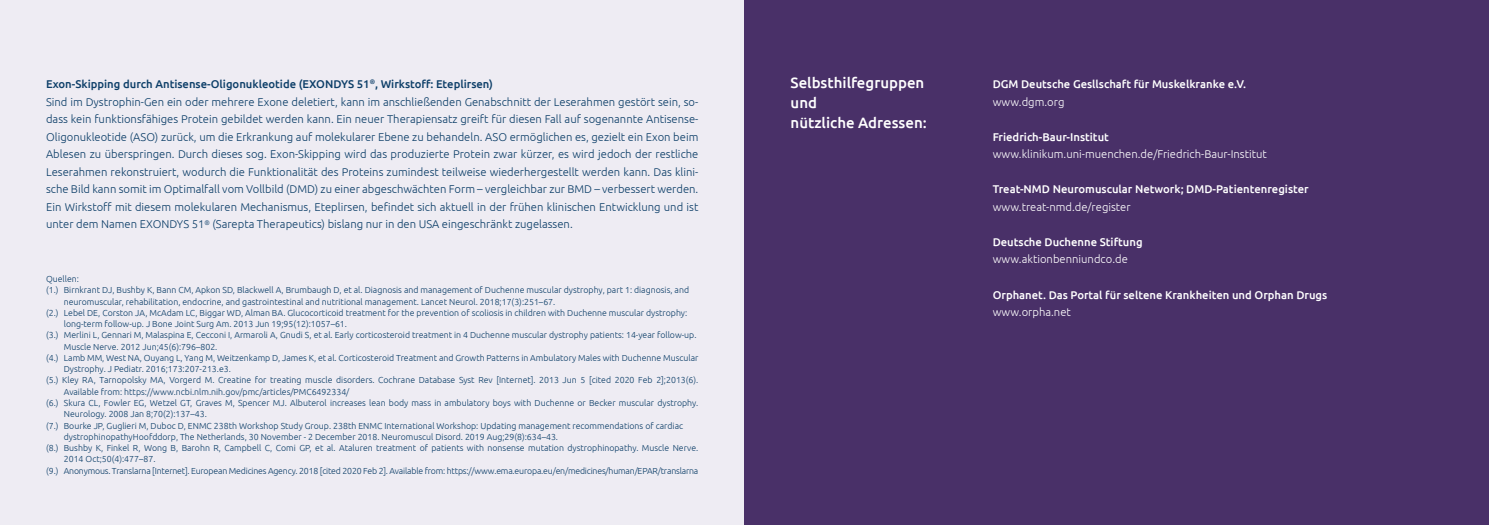
<style>
.page{position:relative;width:1489px;height:525px;background:#fff}
.page>*{position:absolute;margin:0;border:0;box-sizing:border-box;transform-origin:0 0}
.t1{font:500 15px/20px "Ubuntu";color:#fff}
.t2{font:300 11.25px/17.5px "Ubuntu";color:#0c3e68}
.t3{font:500 11.25px "Ubuntu";color:#fff}
.t4{font:300 11.25px "Ubuntu";color:#fff}
.t5{font:300 8.75px "Ubuntu";color:#0c3e68}
.t6{font:300 8.75px "Ubuntu";letter-spacing:-.02em;color:#0c3e68}
.s1{font-weight:500}
</style>
<div class="page">
<div style="left:0;top:0;width:744px;height:524px;background:#eeecf3"></div>
<div style="left:744px;top:0;width:744px;height:524px;background:#493068"></div>
<h1 class="t1" style="left:790px;top:72px;width:138px">Selbsthilfegruppen und<br>nützliche Adressen:</h1>
<p class="t2" style="left:46px;top:75px;width:653px"><span class="s1">Exon-Skipping durch Antisense-Oligonukleotide (EXONDYS 51</span><sup>®</sup><span class="s1">, Wirkstoff: Eteplirsen)<br></span>Sind im Dystrophin-Gen ein oder mehrere Exone deletiert, kann im anschließenden Genabschnitt der Leserahmen gestört sein, so&shy;dass kein funktionsfähiges Protein gebildet werden kann. Ein neuer Therapiensatz greift für diesen Fall auf sogenannte Antisense-Oligonukleotide (ASO) zurück, um die Erkrankung auf molekularer Ebene zu behandeln. ASO ermöglichen es, gezielt ein Exon beim Ablesen zu überspringen. Durch dieses sog. Exon-Skipping wird das produzierte Protein zwar kürzer, es wird jedoch der restliche Leserahmen rekonstruiert, wodurch die Funktionalität des Proteins zumindest teilweise wiederhergestellt werden kann. Das klini&shy;sche Bild kann somit im Optimalfall vom Vollbild (DMD) zu einer abgeschwächten Form – vergleichbar zur BMD – verbessert werden.<br>Ein Wirkstoff mit diesem molekularen Mechanismus, Eteplirsen, befindet sich aktuell in der frühen klinischen Entwicklung und ist unter dem Namen EXONDYS 51<sup>®</sup> (Sarepta Therapeutics) bislang nur in den USA eingeschränkt zugelassen.</p>
<p class="t3" style="left:992px;top:77px;width:255px">DGM Deutsche Gesllschaft für Muskelkranke e.V.</p>
<p class="t4" style="left:992px;top:95px;width:73px">www.dgm.org</p>
<p class="t3" style="left:992px;top:130px;width:118px">Friedrich-Baur-Institut</p>
<p class="t4" style="left:992px;top:147px;width:276px">www.klinikum.uni-muenchen.de/Friedrich-Baur-Institut</p>
<p class="t3" style="left:992px;top:182px;width:317px">Treat-NMD Neuromuscular Network; DMD-Patientenregister</p>
<p class="t4" style="left:992px;top:200px;width:139px">www.treat-nmd.de/register</p>
<p class="t3" style="left:992px;top:235px;width:151px">Deutsche Duchenne Stiftung</p>
<p class="t4" style="left:992px;top:252px;width:137px">www.aktionbenniundco.de</p>
<p class="t3" style="left:992px;top:287px;width:336px">Orphanet. Das Portal für seltene Krankheiten und Orphan Drugs</p>
<p class="t4" style="left:992px;top:305px;width:80px">www.orpha.net</p>
<p class="t5" style="left:46px;top:273px;width:34px">Quellen:</p>
<p class="t5" style="left:46px;top:285px;width:644px">(1.) Birnkrant DJ, Bushby K, Bann CM, Apkon SD, Blackwell A, Brumbaugh D, et al. Diagnosis and management of Duchenne muscular dystrophy, part 1: diagnosis, and</p>
<p class="t5" style="left:64px;top:296px;width:493px">neuromuscular, rehabilitation, endocrine, and gastrointestinal and nutritional management. Lancet Neurol. 2018;17(3):251–67.</p>
<p class="t5" style="left:46px;top:307px;width:642px">(2.) Lebel DE, Corston JA, McAdam LC, Biggar WD, Alman BA. Glucocorticoid treatment for the prevention of scoliosis in children with Duchenne muscular dystrophy:</p>
<p class="t5" style="left:64px;top:318px;width:285px">long-term follow-up. J Bone Joint Surg Am. 2013 Jun 19;95(12):1057–61.</p>
<p class="t5" style="left:46px;top:330px;width:652px">(3.) Merlini L, Gennari M, Malaspina E, Cecconi I, Armaroli A, Gnudi S, et al. Early corticosteroid treatment in 4 Duchenne muscular dystrophy patients: 14-year follow-up.</p>
<p class="t5" style="left:64px;top:341px;width:155px">Muscle Nerve. 2012 Jun;45(6):796–802.</p>
<p class="t5" style="left:46px;top:352px;width:654px">(4.) Lamb MM, West NA, Ouyang L, Yang M, Weitzenkamp D, James K, et al. Corticosteroid Treatment and Growth Patterns in Ambulatory Males with Duchenne Muscular</p>
<p class="t5" style="left:64px;top:363px;width:169px">Dystrophy. J Pediatr. 2016;173:207-213.e3.</p>
<p class="t5" style="left:46px;top:375px;width:653px">(5.) Kley RA, Tarnopolsky MA, Vorgerd M. Creatine for treating muscle disorders. Cochrane Database Syst Rev [Internet]. 2013 Jun 5 [cited 2020 Feb 2];2013(6).</p>
<p class="t5" style="left:64px;top:386px;width:287px">Available from: https://www.ncbi.nlm.nih.gov/pmc/articles/PMC6492334/</p>
<p class="t5" style="left:46px;top:397px;width:653px">(6.) Skura CL, Fowler EG, Wetzel GT, Graves M, Spencer MJ. Albuterol increases lean body mass in ambulatory boys with Duchenne or Becker muscular dystrophy.</p>
<p class="t5" style="left:64px;top:408px;width:144px">Neurology. 2008 Jan 8;70(2):137–43.</p>
<p class="t5" style="left:46px;top:420px;width:638px">(7.) Bourke JP, Guglieri M, Duboc D, ENMC 238th Workshop Study Group. 238th ENMC International Workshop: Updating management recommendations of cardiac</p>
<p class="t5" style="left:64px;top:431px;width:496px">dystrophinopathyHoofddorp, The Netherlands, 30 November - 2 December 2018. Neuromuscul Disord. 2019 Aug;29(8):634–43.</p>
<p class="t5" style="left:46px;top:442px;width:653px">(8.) Bushby K, Finkel R, Wong B, Barohn R, Campbell C, Comi GP, et al. Ataluren treatment of patients with nonsense mutation dystrophinopathy. Muscle Nerve.</p>
<p class="t5" style="left:64px;top:453px;width:93px">2014 Oct;50(4):477–87.</p>
<p class="t6" style="left:46px;top:465px;width:653px">(9.) Anonymous. Translarna [Internet]. European Medicines Agency. 2018 [cited 2020 Feb 2]. Available from: https://www.ema.europa.eu/en/medicines/human/EPAR/translarna</p>
</div>
